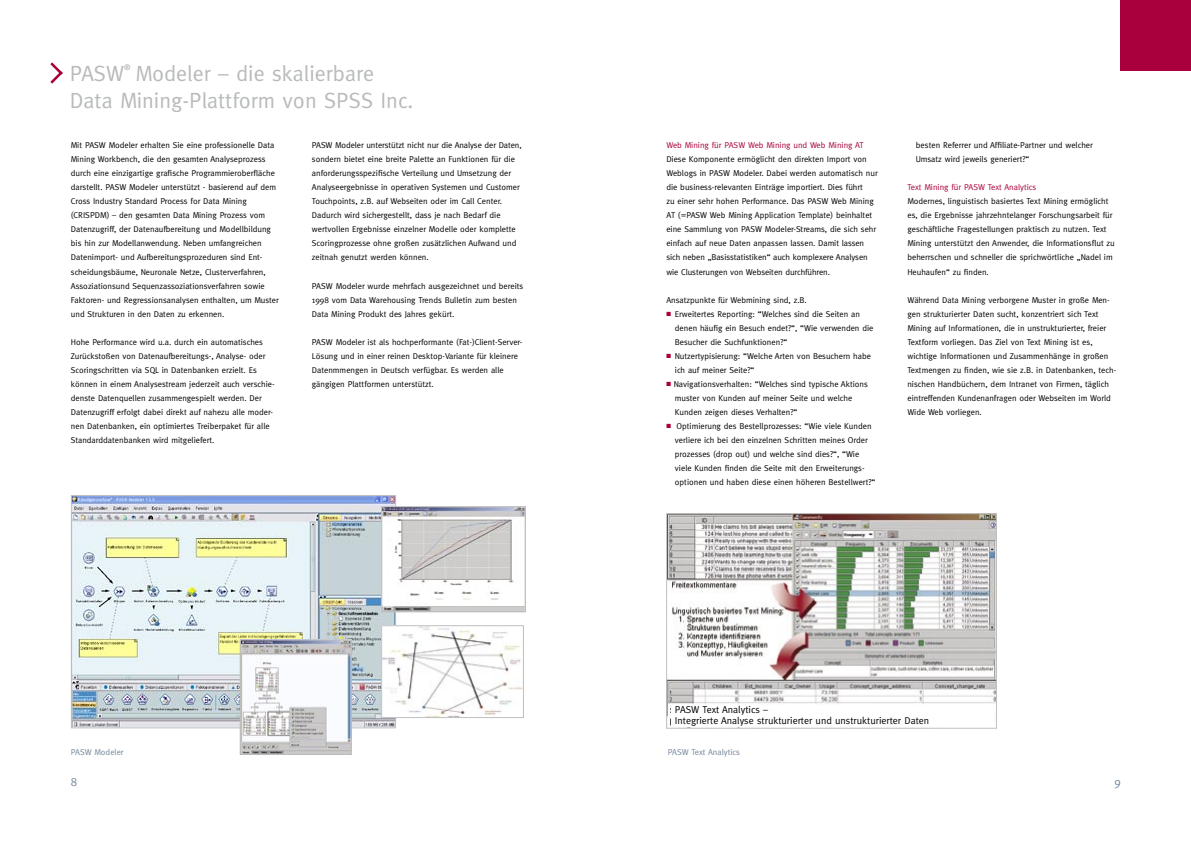
<style>
.page{position:relative;width:1191px;height:842px;background:#fff}
.page>*{position:absolute;margin:0;border:0;box-sizing:border-box;transform-origin:0 0}
.copy{font:22px "Meta";color:#b8babb}
.t1{font:12px "Meta";color:#74869b}
.copy-2{font:10px "Meta";color:#000}
.copy-3{font:8.5px/14px "Meta";color:#000}
.copy-4{font:8.5px "Meta";color:#a9003d}
.copy-5{font:8.5px "Meta";color:#74869b}
.copy-6{font:700 8px "Meta";color:#b8babb}
.s1{color:#a9003d}
</style>
<div class="page">
<img style="left:73px;top:497px;width:321px;height:229px">
<div style="left:71px;top:495px;width:325px;height:233px;border:1px solid #c0c0c0"></div>
<div style="left:1120px;top:0;width:71px;height:71px;background:#a9003d"></div>
<svg style="left:50px;top:62px;width:13px;height:22px"></svg>
<img style="left:383px;top:627px;width:138px;height:89px">
<div style="left:381px;top:625px;width:142px;height:93px;border:1px solid #c0c0c0"></div>
<img style="left:383px;top:508px;width:141px;height:102px">
<div style="left:381px;top:506px;width:145px;height:106px;border:1px solid #c0c0c0"></div>
<img style="left:242px;top:642px;width:107px;height:110px">
<div style="left:240px;top:640px;width:111px;height:114px;border:1px solid #c0c0c0"></div>
<img style="left:668px;top:515px;width:326px;height:210px">
<div style="left:666px;top:513px;width:330px;height:215px;border:1px solid #c0c0c0"></div>
<div style="left:670px;top:705px;width:268px;height:21px;background:#fff"></div>
<p class="copy" style="left:70px;top:60px;width:56px">PASW</p>
<p class="copy-6" style="left:124px;top:62px;width:8px">®</p>
<p class="copy" style="left:136px;top:60px;width:240px">Modeler – die skalierbare</p>
<p class="copy" style="left:70px;top:87px;width:345px">Data Mining-Plattform von SPSS Inc.</p>
<p class="copy-3" style="left:71px;top:138px;width:205px">Mit PASW Modeler erhalten Sie eine professionelle Data</p>
<p class="copy-3" style="left:71px;top:152px;width:196px">Mining Workbench, die den gesamten Analyseprozess</p>
<p class="copy-3" style="left:71px;top:166px;width:205px">durch eine einzigartige grafische Programmieroberfläche</p>
<p class="copy-3" style="left:71px;top:180px;width:207px">darstellt. PASW Modeler unterstützt - basierend auf dem</p>
<p class="copy-3" style="left:71px;top:194px;width:209px">Cross Industry Standard Process for Data Mining (CRISPDM) – den gesamten Data Mining Prozess vom Datenzugriff, der Datenaufbereitung und Modellbildung bis hin zur Modellanwendung. Neben umfangreichen Datenimport- und Aufbereitungsprozeduren sind Ent&shy;scheidungsbäume, Neuronale Netze, Clusterverfahren, Assoziationsund Sequenzassoziationsverfahren sowie Faktoren- und Regressionsanalysen enthalten, um Muster und Strukturen in den Daten zu erkennen.</p>
<p class="copy-3" style="left:71px;top:334px;width:196px">Hohe Performance wird u.a. durch ein automatisches<br>Zurückstoßen von Datenaufbereitungs-, Analyse- oder<br>Scoringschritten via SQL in Datenbanken erzielt. Es</p>
<p class="copy-3" style="left:71px;top:376px;width:205px">können in einem Analysestream jederzeit auch verschie&shy;denste Datenquellen zusammengespielt werden. Der Datenzugriff erfolgt dabei direkt auf nahezu alle moder&shy;nen Datenbanken, ein optimiertes Treiberpaket für alle Standarddatenbanken wird mitgeliefert.</p>
<p class="copy-3" style="left:312px;top:138px;width:211px">PASW Modeler unterstützt nicht nur die Analyse der Daten, sondern bietet eine breite Palette an Funktionen für die anforderungsspezifische Verteilung und Umsetzung der Analyseergebnisse in operativen Systemen und Customer Touchpoints, z.B. auf Webseiten oder im Call Center.</p>
<p class="copy-3" style="left:312px;top:208px;width:190px">Dadurch wird sichergestellt, dass je nach Bedarf die</p>
<p class="copy-3" style="left:312px;top:222px;width:205px">wertvollen Ergebnisse einzelner Modelle oder komplette</p>
<p class="copy-3" style="left:312px;top:236px;width:206px">Scoringprozesse ohne großen zusätzlichen Aufwand und</p>
<p class="copy-3" style="left:312px;top:250px;width:118px">zeitnah genutzt werden können.</p>
<p class="copy-3" style="left:312px;top:278px;width:213px">PASW Modeler wurde mehrfach ausgezeichnet und bereits</p>
<p class="copy-3" style="left:312px;top:292px;width:207px">1998 vom Data Warehousing Trends Bulletin zum besten</p>
<p class="copy-3" style="left:312px;top:306px;width:144px">Data Mining Produkt des Jahres gekürt.</p>
<p class="copy-3" style="left:312px;top:334px;width:212px">PASW Modeler ist als hochperformante (Fat-)Client-Server-</p>
<p class="copy-3" style="left:312px;top:348px;width:207px">Lösung und in einer reinen Desktop-Variante für kleinere</p>
<p class="copy-3" style="left:312px;top:362px;width:193px">Datenmmengen in Deutsch verfügbar. Es werden alle</p>
<p class="copy-3" style="left:312px;top:376px;width:123px">gängigen Plattformen unterstützt.</p>
<p class="copy-5" style="left:71px;top:747px;width:54px">PASW Modeler</p>
<p class="copy-4" style="left:666px;top:141px;width:199px">Web Mining für PASW Web Mining und Web Mining AT</p>
<p class="copy-3" style="left:666px;top:152px;width:202px">Diese Komponente ermöglicht den direkten Import von</p>
<p class="copy-3" style="left:666px;top:166px;width:213px">Weblogs in PASW Modeler. Dabei werden automatisch nur</p>
<p class="copy-3" style="left:666px;top:180px;width:198px">die business-relevanten Einträge importiert. Dies führt</p>
<p class="copy-3" style="left:666px;top:194px;width:211px">zu einer sehr hohen Performance. Das PASW Web Mining AT (=PASW Web Mining Application Template) beinhaltet eine Sammlung von PASW Modeler-Streams, die sich sehr einfach auf neue Daten anpassen lassen. Damit lassen sich neben „Basisstatistiken“ auch komplexere Analysen wie Clusterungen von Webseiten durchführen.</p>
<p class="copy-3" style="left:666px;top:292px;width:142px">Ansatzpunkte für Webmining sind, z.B.</p>
<p class="copy-3" style="left:666px;top:306px;width:195px"><span class="s1">■</span> Erweitertes Reporting: “Welches sind die Seiten an</p>
<p class="copy-3" style="left:675px;top:320px;width:200px">denen häufig ein Besuch endet?“, “Wie verwenden die</p>
<p class="copy-3" style="left:675px;top:334px;width:114px">Besucher die Suchfunktionen?“</p>
<p class="copy-3" style="left:666px;top:348px;width:206px"><span class="s1">■</span> Nutzertypisierung: “Welche Arten von Besuchern habe</p>
<p class="copy-3" style="left:675px;top:362px;width:81px">ich auf meiner Seite?“</p>
<p class="copy-3" style="left:675px;top:376px;width:194px;text-indent:-8px"><span class="s1">■</span> Navigationsverhalten: “Welches sind typische Aktions muster von Kunden auf meiner Seite und welche</p>
<p class="copy-3" style="left:675px;top:404px;width:124px">Kunden zeigen dieses Verhalten?“</p>
<p class="copy-3" style="left:666px;top:418px;width:207px"><span class="s1">■</span> Optimierung des Bestellprozesses: “Wie viele Kunden</p>
<p class="copy-3" style="left:675px;top:432px;width:194px">verliere ich bei den einzelnen Schritten meines Order prozesses (drop out) und welche sind dies?“, “Wie</p>
<p class="copy-3" style="left:675px;top:460px;width:191px">viele Kunden finden die Seite mit den Erweiterungs-</p>
<p class="copy-3" style="left:675px;top:474px;width:202px">optionen und haben diese einen höheren Bestellwert?“</p>
<p class="copy-3" style="left:916px;top:138px;width:178px">besten Referrer und Affiliate-Partner und welcher</p>
<p class="copy-3" style="left:916px;top:152px;width:115px">Umsatz wird jeweils generiert?“</p>
<p class="copy-4" style="left:907px;top:183px;width:130px">Text Mining für PASW Text Analytics</p>
<p class="copy-3" style="left:907px;top:194px;width:202px">Modernes, linguistisch basiertes Text Mining ermöglicht</p>
<p class="copy-3" style="left:907px;top:208px;width:207px">es, die Ergebnisse jahrzehntelanger Forschungsarbeit für</p>
<p class="copy-3" style="left:907px;top:222px;width:201px">geschäftliche Fragestellungen praktisch zu nutzen. Text</p>
<p class="copy-3" style="left:907px;top:236px;width:209px">Mining unterstützt den Anwender, die Informationsflut zu</p>
<p class="copy-3" style="left:907px;top:250px;width:207px">beherrschen und schneller die sprichwörtliche „Nadel im</p>
<p class="copy-3" style="left:907px;top:264px;width:83px">Heuhaufen“ zu finden.</p>
<p class="copy-3" style="left:907px;top:292px;width:204px">Während Data Mining verborgene Muster in große Men&shy;gen strukturierter Daten sucht, konzentriert sich Text</p>
<p class="copy-3" style="left:907px;top:320px;width:200px">Mining auf Informationen, die in unstrukturierter, freier</p>
<p class="copy-3" style="left:907px;top:334px;width:187px">Textform vorliegen. Das Ziel von Text Mining ist es,</p>
<p class="copy-3" style="left:907px;top:348px;width:202px">wichtige Informationen und Zusammenhänge in großen</p>
<p class="copy-3" style="left:907px;top:362px;width:210px">Textmengen zu finden, wie sie z.B. in Datenbanken, tech&shy;nischen Handbüchern, dem Intranet von Firmen, täglich</p>
<p class="copy-3" style="left:907px;top:390px;width:205px">eintreffenden Kundenanfragen oder Webseiten im World</p>
<p class="copy-3" style="left:907px;top:404px;width:76px">Wide Web vorliegen.</p>
<p class="copy-2" style="left:675px;top:704px;width:95px">PASW Text Analytics –</p>
<p class="copy-2" style="left:675px;top:715px;width:256px">Integrierte Analyse strukturierter und unstrukturierter Daten</p>
<p class="copy-5" style="left:668px;top:747px;width:74px">PASW Text Analytics</p>
<p class="t1" style="left:71px;top:775px;width:8px">8</p>
<p class="t1" style="left:1114px;top:775px;width:8px">9</p>
</div>
